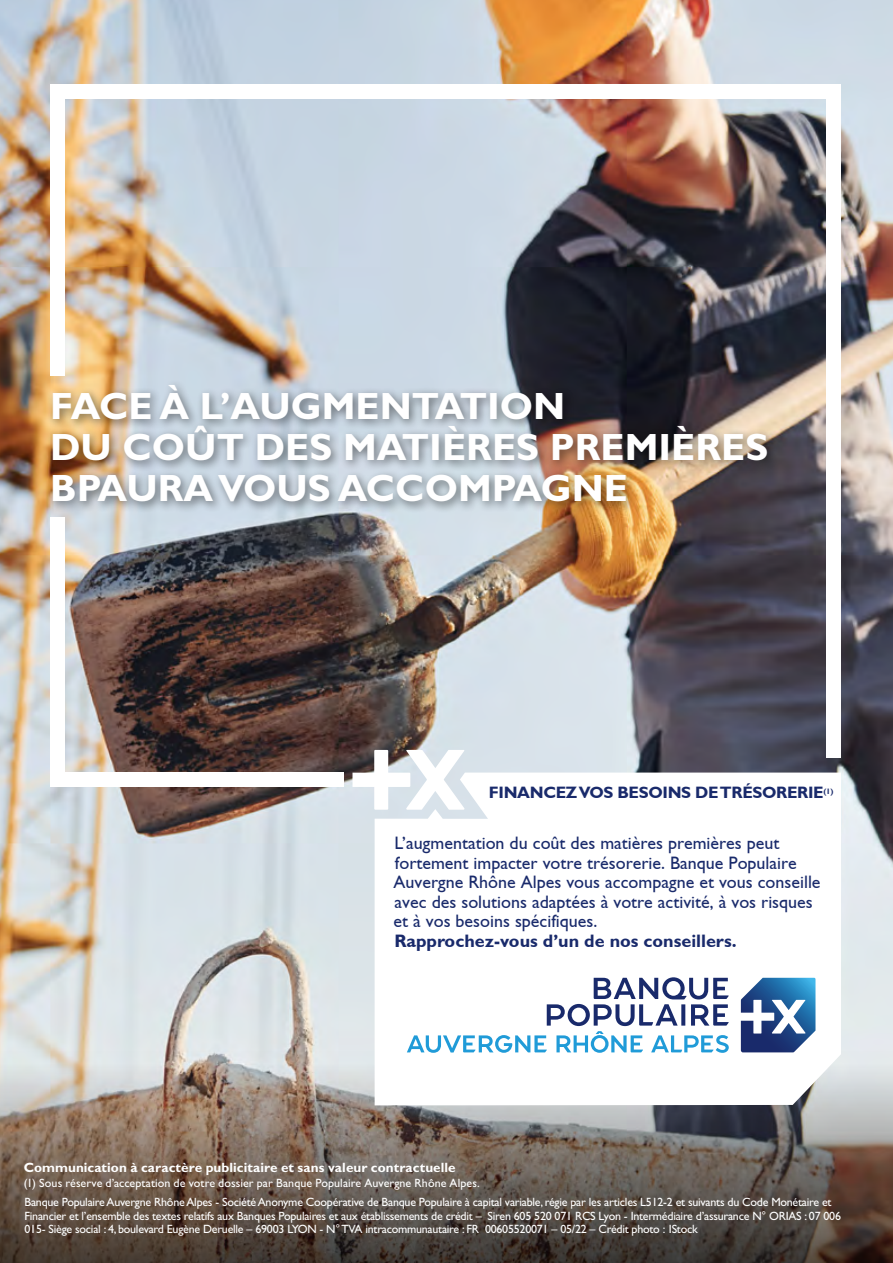
<style>
.page{position:relative;width:893px;height:1263px;background:#fff}
.page>*{position:absolute;margin:0;border:0;box-sizing:border-box;transform-origin:0 0}
.t1{font:700 38.1px/41.2px "Gill Sans Std";color:#fff}
.t2{font:18px/19.5px "Gill San";color:#192a6b}
.t3{font:18px "Gill San Bol";color:#192a6b}
.t4{font:16.5px "Gill San Bol";letter-spacing:-.02em;color:#192a6b}
.t5{font:700 13.5px "Gill Sans Std";letter-spacing:.005em;color:#fff}
.t6{font:12px/19px "Gill Sans Std";letter-spacing:-.02em;color:#fff}
</style>
<div class="page">
<img style="left:0;top:0;width:893px;height:1051px">
<svg style="left:0;top:1051px;width:893px;height:212px;background:#746860"></svg>
<svg style="left:375px;top:772px;width:466px;height:333px"></svg>
<div style="left:62px;top:84px;width:779px;height:14px;background:#fff"></div>
<div style="left:50px;top:84px;width:14px;height:291px;background:#fff"></div>
<div style="left:827px;top:88px;width:14px;height:669px;background:#fff"></div>
<div style="left:61px;top:773px;width:282px;height:14px;background:#fff"></div>
<svg style="left:352px;top:750px;width:113px;height:60px"></svg>
<div style="left:47px;top:379px;width:731px;height:134px;background:#000;opacity:.5"></div>
<div style="left:50px;top:518px;width:14px;height:269px;background:#fff"></div>
<svg style="left:741px;top:978px;width:74px;height:74px"></svg>
<svg style="left:407px;top:977px;width:322px;height:76px"></svg>
<h1 class="t1" style="left:50px;top:385px;width:720px">FACE À L’AUGMENTATION<br>DU COÛT DES MATIÈRES PREMIÈRES<br>BPAURA VOUS ACCOMPAGNE</h1>
<h3 class="t4" style="left:489px;top:783px;width:346px">FINANCEZ VOS BESOINS DE TRÉSORERIE<sup>(1)</sup></h3>
<p class="t2" style="left:393px;top:834px;width:429px">L’augmentation du coût des matières premières peut fortement impacter votre trésorerie. Banque Populaire Auvergne Rhône Alpes vous accompagne et vous conseille avec des solutions adaptées à votre activité, à vos risques et à vos besoins spécifiques.</p>
<h2 class="t3" style="left:394px;top:930px;width:344px">Rapprochez-vous d’un de nos conseillers.</h2>
<p class="t5" style="left:24px;top:1159px;width:433px">Communication à caractère publicitaire et sans valeur contractuelle</p>
<p class="t6" style="left:24px;top:1173px;width:809px">(1) Sous réserve d’acceptation de votre dossier par Banque Populaire Auvergne Rhône Alpes.<br>Banque Populaire Auvergne Rhône Alpes - Société Anonyme Coopérative de Banque Populaire à capital variable, régie par les articles L512-2 et suivants du Code Monétaire et</p>
<p class="t6" style="left:25px;top:1209px;width:818px;line-height:13.5px">Financier et l’ensemble des textes relatifs aux Banques Populaires et aux établissements de crédit – Siren 605 520 071 RCS Lyon - Intermédiaire d’assurance N° ORIAS : 07 006<br>015- Siège social : 4, boulevard Eugène Deruelle – 69003 LYON - N° TVA intracommunautaire : FR 00605520071 – 05/22 – Crédit photo : IStock</p>
</div>
